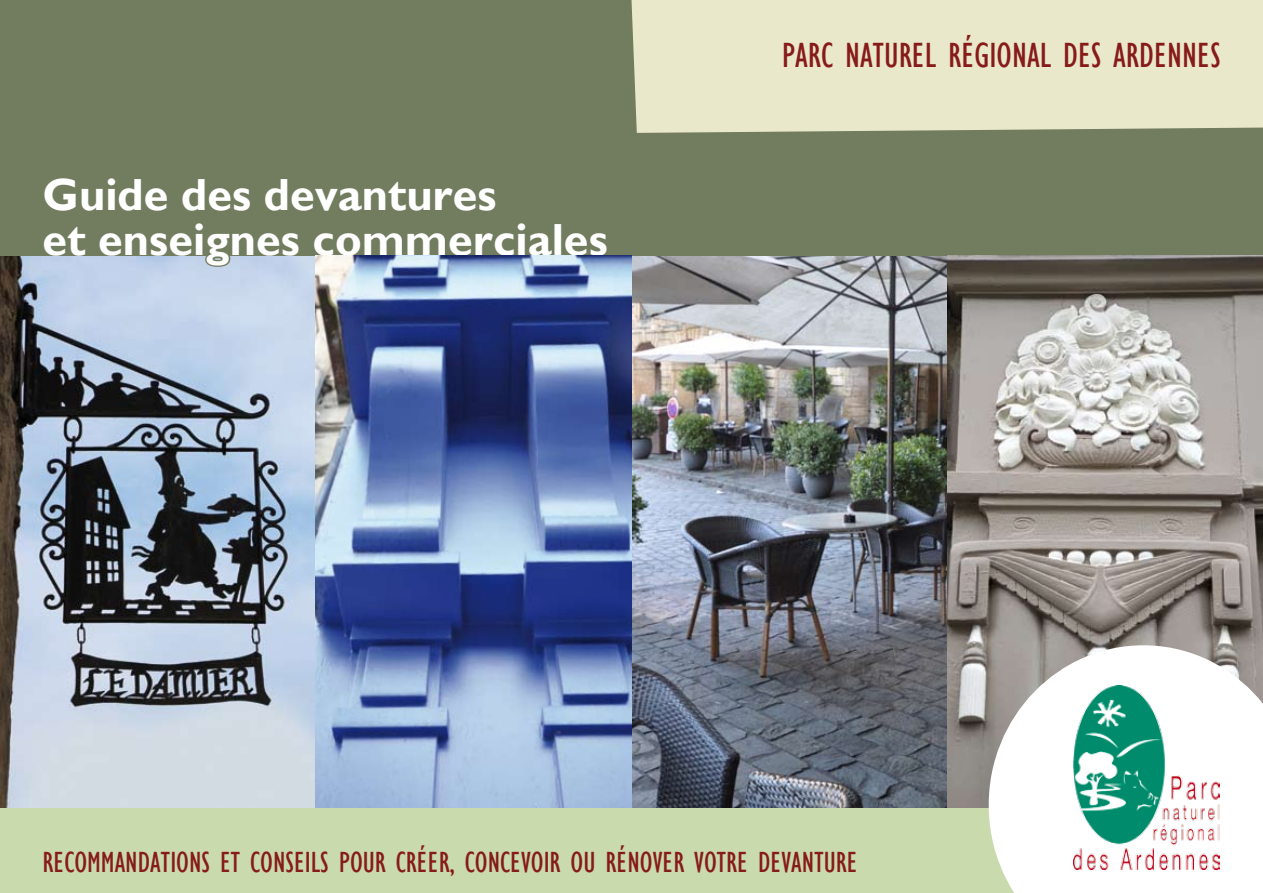
<style>
.page{position:relative;width:1263px;height:893px;background:#fff}
.page>*{position:absolute;margin:0;border:0;box-sizing:border-box;transform-origin:0 0}
.t1{font:700 45px/45px "Gill Sans";color:#fff}
.t2{font:condensed 36px "Gill Sans";color:#861b1a}
.t3{font:condensed 30px "Gill Sans";color:#861b1a}
</style>
<div class="page">
<img style="left:631px;top:255px;width:316px;height:553px">
<div style="left:0;top:808px;width:1051px;height:85px;background:#c9daac"></div>
<img style="left:0;top:255px;width:631px;height:553px">
<div style="left:0;top:0;width:1263px;height:255px;background:#727c5f"></div>
<svg style="left:204px;top:255px;width:28px;height:14px"></svg>
<div style="left:631px;top:0;width:632px;height:133px;background:#eae8ca"></div>
<img style="left:947px;top:255px;width:316px;height:553px">
<svg style="left:989px;top:645px;width:274px;height:248px"></svg>
<img style="left:1073px;top:686px;width:147px;height:183px">
<h1 class="t1" style="left:43px;top:172px;width:567px">Guide des devantures<br>et enseignes commerciales</h1>
<p class="t2" style="left:782px;top:35px;width:440px">PARC NATUREL RÉGIONAL DES ARDENNES</p>
<p class="t3" style="left:43px;top:845px;width:817px">RECOMMANDATIONS ET CONSEILS POUR CRÉER, CONCEVOIR OU RÉNOVER VOTRE DEVANTURE</p>
</div>
